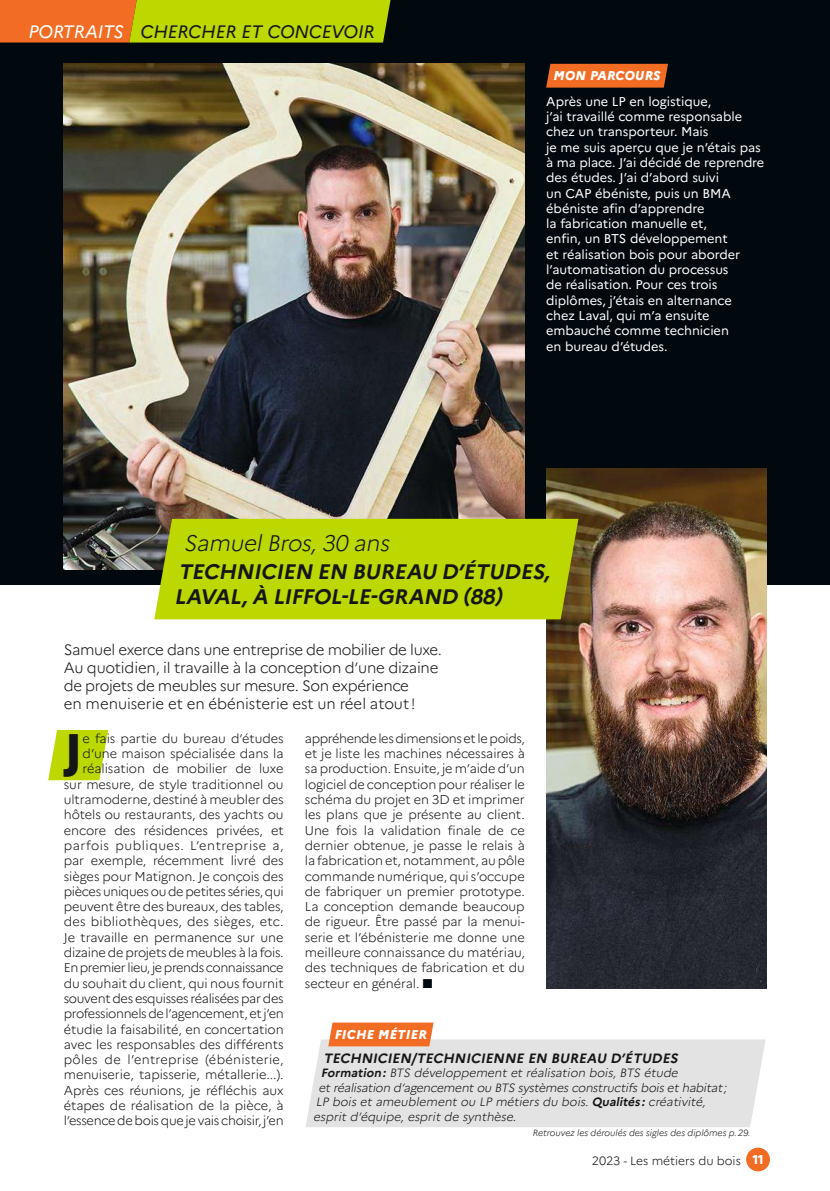
<style>
.page{position:relative;width:830px;height:1191px;background:#fff}
.page>*{position:absolute;margin:0;border:0;box-sizing:border-box;transform-origin:0 0}
.t1{font:800 48.45px "Marianne";color:#151616}
.t2{font:italic 300 22.5px "Marianne";color:#151616}
.t3{font:italic 700 21px/25.2px "Marianne";color:#151616}
.t4{font:italic 18px "Marianne";letter-spacing:-.01em;color:#151616}
.t5{font:italic 18px "Marianne";letter-spacing:-.01em;color:#fff}
.t6{font:300 15px/18px "Marianne";letter-spacing:-.025em;color:#151616}
.t7{font:italic 700 13.5px "Marianne";color:#151616}
.t8{font:300 12.75px/15.3px "Marianne";letter-spacing:-.005em;color:#151616;text-align:right}
.t9{font:12.75px/15.3px "Marianne";letter-spacing:-.005em;color:#fff}
.t10{font:italic 800 12.75px "Marianne";letter-spacing:.02em;color:#fff}
.t11{font:800 12.75px "Marianne";color:#fff}
.t12{font:italic 300 12px "Marianne";color:#151616}
.t13{font:300 12px "Marianne";color:#151616}
.t14{font:italic 300 9px "Marianne";color:#151616}
.s1{color:#01080e}
.s2{font-weight:700}
</style>
<div class="page">
<div style="left:0;top:0;width:829px;height:585px;background:#01080e"></div>
<img style="left:64px;top:64px;width:460px;height:505px">
<img style="left:546px;top:468px;width:219px;height:521px">
<svg style="left:48px;top:730px;width:60px;height:50px;background:#c5dd25"></svg>
<div style="left:746px;top:1147px;width:23px;height:24px;background:#f36c24;border-radius:50%"></div>
<svg style="left:546px;top:64px;width:121px;height:24px;background:#e86722"></svg>
<div style="left:305px;top:1039px;width:460px;height:88px;background:#e3e3e3"></div>
<div style="left:154px;top:519px;width:424px;height:100px;background:#bcd800"></div>
<svg style="left:328px;top:1022px;width:105px;height:24px;background:#f37430"></svg>
<svg style="left:0;top:0;width:391px;height:43px;background:#caaf0c"></svg>
<h3 class="t5" style="left:28px;top:26px;width:97px">PORTRAITS</h3>
<h3 class="t4" style="left:140px;top:26px;width:235px">CHERCHER ET CONCEVOIR</h3>
<p class="t10" style="left:553px;top:72px;width:108px">MON PARCOURS</p>
<p class="t9" style="left:546px;top:95px;width:219px">Après une LP en logistique,<br>j’ai travaillé comme responsable chez un transporteur. Mais<br>je me suis aperçu que je n’étais pas à ma place. J’ai décidé de reprendre des études. J’ai d’abord suivi<br>un CAP ébéniste, puis un BMA ébéniste afin d’apprendre<br>la fabrication manuelle et,<br>enfin, un BTS développement<br>et réalisation bois pour aborder l’automatisation du processus<br>de réalisation. Pour ces trois diplômes, j’étais en alternance<br>chez Laval, qui m’a ensuite embauché comme technicien<br>en bureau d’études.</p>
<h2 class="t2" style="left:183px;top:535px;width:211px">Samuel Bros, 30 ans</h2>
<h3 class="t3" style="left:174px;top:561px;width:380px">TECHNICIEN EN BUREAU D’ÉTUDES,<br>LAVAL, À LIFFOL-LE-GRAND (88)</h3>
<p class="t6" style="left:64px;top:642px;width:379px">Samuel exerce dans une entreprise de mobilier de luxe.<br>Au quotidien, il travaille à la conception d’une dizaine de projets de meubles sur mesure. Son expérience<br>en menuiserie et en ébénisterie est un réel atout !</p>
<p class="t8" style="left:64px;top:732px;width:221px">e fais partie du bureau d’études d’une maison spécialisée dans la réalisation de mobilier de luxe sur mesure, de style traditionnel ou ultramoderne, destiné à meubler des hôtels ou restaurants, des yachts ou encore des résidences privées, et parfois publiques. L’entreprise a, par exemple, récemment livré des sièges pour Matignon. Je conçois des pièces uniques ou de petites séries, qui peuvent être des bureaux, des tables, des bibliothèques, des sièges, etc.<br>Je travaille en permanence sur une dizaine de projets de meubles à la fois.<br>En premier lieu, je prends connaissance du souhait du client, qui nous fournit souvent des esquisses réalisées par des professionnels de l’agencement, et j’en étudie la faisabilité, en concertation avec les responsables des différents pôles de l’entreprise (ébénisterie, menuiserie, tapisserie, métallerie...).<br>Après ces réunions, je réfléchis aux étapes de réalisation de la pièce, à l’essence de bois que je vais choisir, j’en</p>
<p class="t8" style="left:305px;top:732px;width:221px;text-align:justify">appréhende les dimensions et le poids, et je liste les machines nécessaires à sa production. Ensuite, je m’aide d’un logiciel de conception pour réaliser le schéma du projet en 3D et imprimer les plans que je présente au client.<br>Une fois la validation finale de ce dernier obtenue, je passe le relais à la fabrication et, notamment, au pôle commande numérique, qui s’occupe de fabriquer un premier prototype.<br>La conception demande beaucoup de rigueur. Être passé par la menui&shy;serie et l’ébénisterie me donne une meilleure connaissance du matériau, des techniques de fabrication et du secteur en général. <span class="s1">■</span></p>
<h1 class="t1" style="left:64px;top:734px;width:20px">J</h1>
<p class="t10" style="left:334px;top:1030px;width:94px">FICHE MÉTIER</p>
<p class="t7" style="left:323px;top:1053px;width:358px">TECHNICIEN/TECHNICIENNE EN BUREAU D’ÉTUDES</p>
<p class="t12" style="left:321px;top:1068px;width:360px"><span class="s2">Formation:</span> BTS développement et réalisation bois, BTS étude</p>
<p class="t12" style="left:318px;top:1083px;width:411px">et réalisation d’agencement ou BTS systèmes constructifs bois et habitat;</p>
<p class="t12" style="left:316px;top:1097px;width:393px">LP bois et ameublement ou LP métiers du bois. <span class="s2">Qualités :</span> créativité,</p>
<p class="t12" style="left:313px;top:1112px;width:206px">esprit d’équipe, esprit de synthèse.</p>
<p class="t14" style="left:532px;top:1129px;width:219px">Retrouvez les déroulés des sigles des diplômes p.29.</p>
<p class="t13" style="left:591px;top:1156px;width:150px">2023 - Les métiers du bois</p>
<p class="t11" style="left:752px;top:1154px;width:13px">11</p>
</div>
